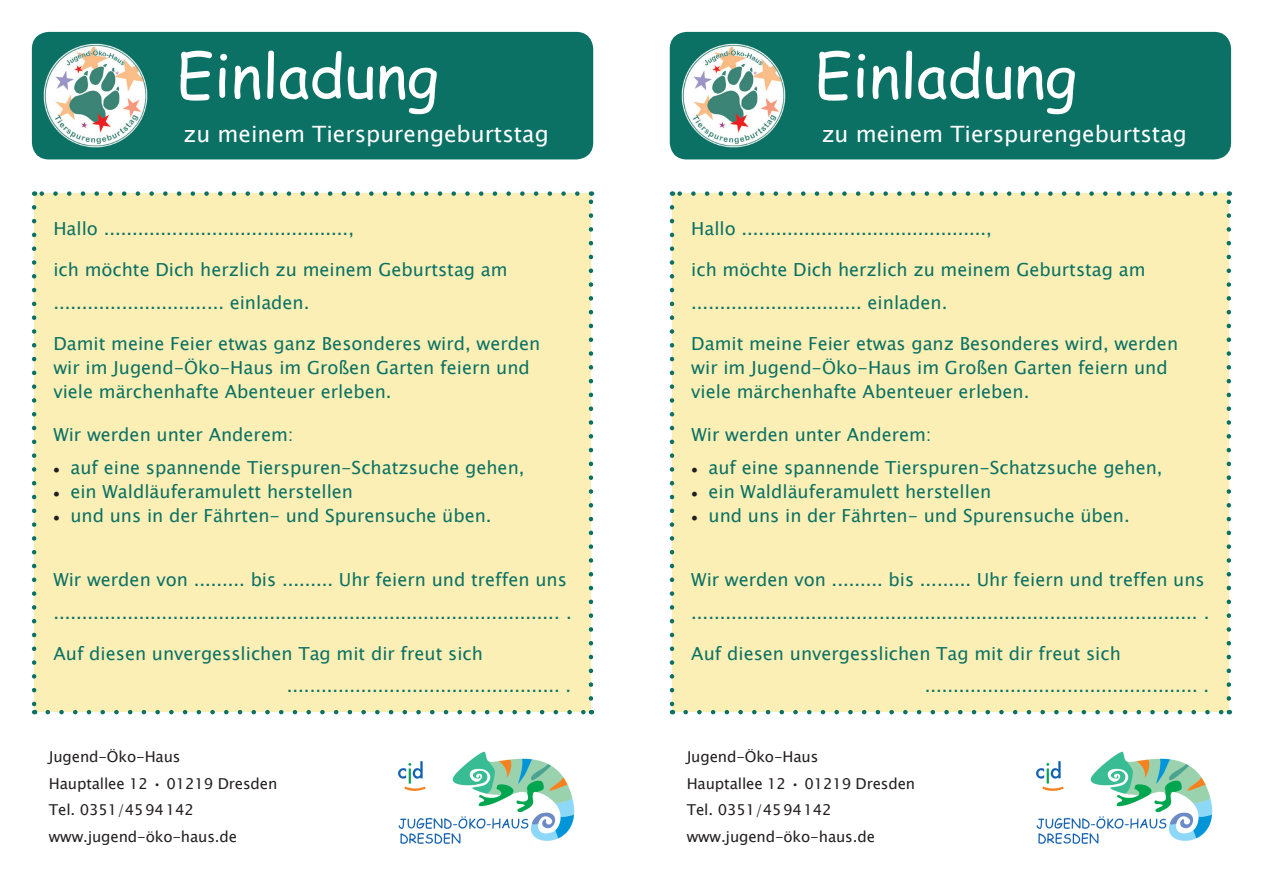
<style>
.page{position:relative;width:1263px;height:893px;background:#fff}
.page>*{position:absolute;margin:0;border:0;box-sizing:border-box;transform-origin:0 0}
.t1{font:60px "Comic Sans MS";color:#fff}
.t2{font:22.5px "Lucida Sans Unicode";color:#fff}
.t3{font:18px/32.5px "Lucida Sans Unicode";color:#0a7164}
.t4{font:15px/26.5px "Lucida Sans Unicode";letter-spacing:-.01em;color:#231f20}
.s1{color:#231f20}
</style>
<div class="page">
<div style="left:32px;top:32px;width:561px;height:127px;background:#0a7164;border-radius:17px"></div>
<div style="left:34px;top:194px;width:557px;height:518px;background:#fcefb5"></div>
<svg style="left:48px;top:710px;width:536px;height:4px"></svg>
<svg style="left:41px;top:191px;width:536px;height:5px"></svg>
<svg style="left:32px;top:207px;width:4px;height:507px"></svg>
<svg style="left:589px;top:191px;width:4px;height:507px"></svg>
<img style="left:398px;top:751px;width:177px;height:93px">
<div style="left:670px;top:32px;width:561px;height:127px;background:#0a7164;border-radius:17px"></div>
<div style="left:672px;top:194px;width:557px;height:518px;background:#fcefb5"></div>
<svg style="left:686px;top:710px;width:536px;height:4px"></svg>
<svg style="left:679px;top:191px;width:536px;height:5px"></svg>
<svg style="left:670px;top:207px;width:4px;height:507px"></svg>
<svg style="left:1226px;top:191px;width:5px;height:507px"></svg>
<img style="left:1036px;top:751px;width:177px;height:93px">
<img style="left:43px;top:43px;width:105px;height:105px">
<img style="left:681px;top:43px;width:105px;height:105px">
<h1 class="t1" style="left:176px;top:32px;width:264px">Einladung</h1>
<p class="t2" style="left:184px;top:116px;width:367px">zu meinem Tierspurengeburtstag</p>
<p class="t3" style="left:53px;top:213px;width:302px">Hallo ...........................................,</p>
<p class="t3" style="left:53px;top:254px;width:456px">ich möchte Dich herzlich zu meinem Geburtstag am .............................. einladen.</p>
<p class="t3" style="left:53px;top:332px;width:488px;line-height:24px">Damit meine Feier etwas ganz Besonderes wird, werden wir im Jugend-Öko-Haus im Großen Garten feiern und viele märchenhafte Abenteuer erleben.</p>
<p class="t3" style="left:53px;top:419px;width:242px">Wir werden unter Anderem:</p>
<p class="t3" style="left:53px;top:451px;width:473px"><span class="s1">•</span> auf eine spannende Tierspuren-Schatzsuche gehen,</p>
<p class="t3" style="left:53px;top:475px;width:301px"><span class="s1">•</span> ein Waldläuferamulett herstellen</p>
<p class="t3" style="left:53px;top:499px;width:440px"><span class="s1">•</span> und uns in der Fährten- und Spurensuche üben.</p>
<p class="t3" style="left:53px;top:564px;width:520px">Wir werden von ......... bis ......... Uhr feiern und treffen uns ......................................................................................... .</p>
<p class="t3" style="left:287px;top:637px;width:286px;text-indent:-233px">Auf diesen unvergesslichen Tag mit dir freut sich ................................................ .</p>
<p class="t4" style="left:49px;top:744px;width:230px">Jugend-Öko-Haus<br>Hauptallee 12 • 01219 Dresden<br>Tel. 0351/4594142 www.jugend-öko-haus.de</p>
<h1 class="t1" style="left:814px;top:32px;width:264px">Einladung</h1>
<p class="t2" style="left:822px;top:116px;width:367px">zu meinem Tierspurengeburtstag</p>
<p class="t3" style="left:691px;top:213px;width:302px">Hallo ...........................................,</p>
<p class="t3" style="left:691px;top:254px;width:456px">ich möchte Dich herzlich zu meinem Geburtstag am .............................. einladen.</p>
<p class="t3" style="left:691px;top:332px;width:488px;line-height:24px">Damit meine Feier etwas ganz Besonderes wird, werden wir im Jugend-Öko-Haus im Großen Garten feiern und viele märchenhafte Abenteuer erleben.</p>
<p class="t3" style="left:691px;top:419px;width:242px">Wir werden unter Anderem:</p>
<p class="t3" style="left:691px;top:451px;width:473px"><span class="s1">•</span> auf eine spannende Tierspuren-Schatzsuche gehen,</p>
<p class="t3" style="left:691px;top:475px;width:301px"><span class="s1">•</span> ein Waldläuferamulett herstellen</p>
<p class="t3" style="left:691px;top:499px;width:440px"><span class="s1">•</span> und uns in der Fährten- und Spurensuche üben.</p>
<p class="t3" style="left:691px;top:564px;width:520px">Wir werden von ......... bis ......... Uhr feiern und treffen uns ......................................................................................... .</p>
<p class="t3" style="left:925px;top:637px;width:286px;text-indent:-233px">Auf diesen unvergesslichen Tag mit dir freut sich ................................................ .</p>
<p class="t4" style="left:687px;top:744px;width:230px">Jugend-Öko-Haus<br>Hauptallee 12 • 01219 Dresden<br>Tel. 0351/4594142 www.jugend-öko-haus.de</p>
</div>
